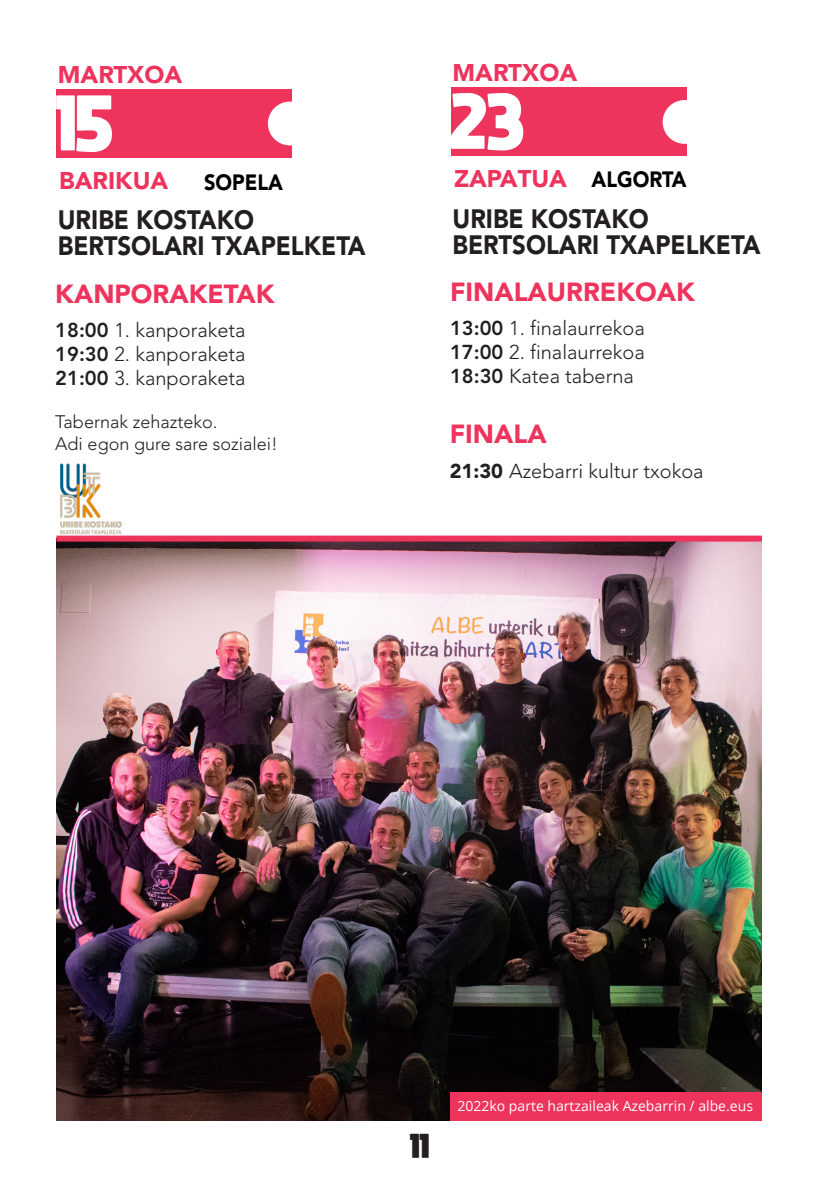
<style>
.page{position:relative;width:840px;height:1191px;background:#fff}
.page>*{position:absolute;margin:0;border:0;box-sizing:border-box;transform-origin:0 0}
.ZENBAKI{font:800 55px "moon get";color:#fff;scale:.91 1}
.IZENBURUA{font:900 26.4px "Avenir";color:#231f20;scale:.91 1}
.HILABETEA{font:900 26px "Avenir";color:#ee335c}
.HILABETEA-2{font:900 24px "Avenir";color:#ee335c}
.t1{font:800 24px "moon get";color:#231f20}
.LEKUA{font:900 22px "Avenir";color:#000;scale:.91 1}
.LEKUA-2{font:300 20px "Avenir";color:#231f20}
.t2{font:300 18px "Avenir";color:#231f20}
.t3{font:14px "Open Sans";color:#fff}
.s1{font-weight:800}
.s2{font-weight:900}
</style>
<div class="page">
<div style="left:56px;top:89px;width:236px;height:68px;background:#ee335c"></div>
<div style="left:268px;top:102px;width:43px;height:43px;background:#fff;border-radius:50%"></div>
<div style="left:451px;top:88px;width:235px;height:68px;background:#ee335c"></div>
<div style="left:662px;top:100px;width:44px;height:44px;background:#fff;border-radius:50%"></div>
<img style="left:56px;top:541px;width:705px;height:579px">
<div style="left:56px;top:535px;width:705px;height:6px;background:#ee335c"></div>
<div style="left:450px;top:1091px;width:311px;height:29px;background:#ee335c"></div>
<img style="left:60px;top:463px;width:62px;height:72px">
<p class="HILABETEA-2" style="left:58px;top:57px;width:126px">MARTXOA</p>
<p class="HILABETEA-2" style="left:452px;top:55px;width:126px">MARTXOA</p>
<p class="ZENBAKI" style="left:56px;top:88px;width:64px">15</p>
<p class="ZENBAKI" style="left:450px;top:87px;width:83px">23</p>
<p class="HILABETEA-2" style="left:59px;top:163px;width:110px">BARIKUA</p>
<p class="HILABETEA-2" style="left:454px;top:161px;width:114px">ZAPATUA</p>
<p class="LEKUA" style="left:204px;top:166px;width:88px">SOPELA</p>
<p class="LEKUA" style="left:591px;top:163px;width:106px">ALGORTA</p>
<p class="IZENBURUA" style="left:58px;top:200px;width:217px">URIBE KOSTAKO</p>
<p class="IZENBURUA" style="left:58px;top:226px;width:339px">BERTSOLARI TXAPELKETA</p>
<p class="IZENBURUA" style="left:452px;top:199px;width:217px">URIBE KOSTAKO</p>
<p class="IZENBURUA" style="left:452px;top:225px;width:339px">BERTSOLARI TXAPELKETA</p>
<p class="HILABETEA" style="left:55px;top:274px;width:221px">KANPORAKETAK</p>
<p class="HILABETEA" style="left:450px;top:273px;width:246px">FINALAURREKOAK</p>
<p class="LEKUA-2" style="left:55px;top:315px;width:192px"><span class="s1">18:00</span> 1. kanporaketa</p>
<p class="LEKUA-2" style="left:55px;top:339px;width:192px"><span class="s1">19:30</span> 2. kanporaketa</p>
<p class="LEKUA-2" style="left:55px;top:363px;width:192px"><span class="s1">21:00</span> 3. kanporaketa</p>
<p class="t2" style="left:55px;top:408px;width:164px">Tabernak zehazteko.</p>
<p class="t2" style="left:55px;top:430px;width:224px">Adi egon gure sare sozialei!</p>
<p class="LEKUA-2" style="left:450px;top:314px;width:196px"><span class="s1">13:00</span> 1. finalaurrekoa</p>
<p class="LEKUA-2" style="left:450px;top:338px;width:196px"><span class="s1">17:00</span> 2. finalaurrekoa</p>
<p class="LEKUA-2" style="left:450px;top:362px;width:185px"><span class="s1">18:30</span> Katea taberna</p>
<p class="HILABETEA" style="left:449px;top:415px;width:98px">FINALA</p>
<p class="LEKUA-2" style="left:449px;top:456px;width:255px"><span class="s2">21:30</span> Azebarri kultur txokoa</p>
<p class="t1" style="left:410px;top:1131px;width:21px">11</p>
<p class="t3" style="left:457px;top:1096px;width:297px">2022ko parte hartzaileak Azebarrin / albe.eus</p>
</div>
